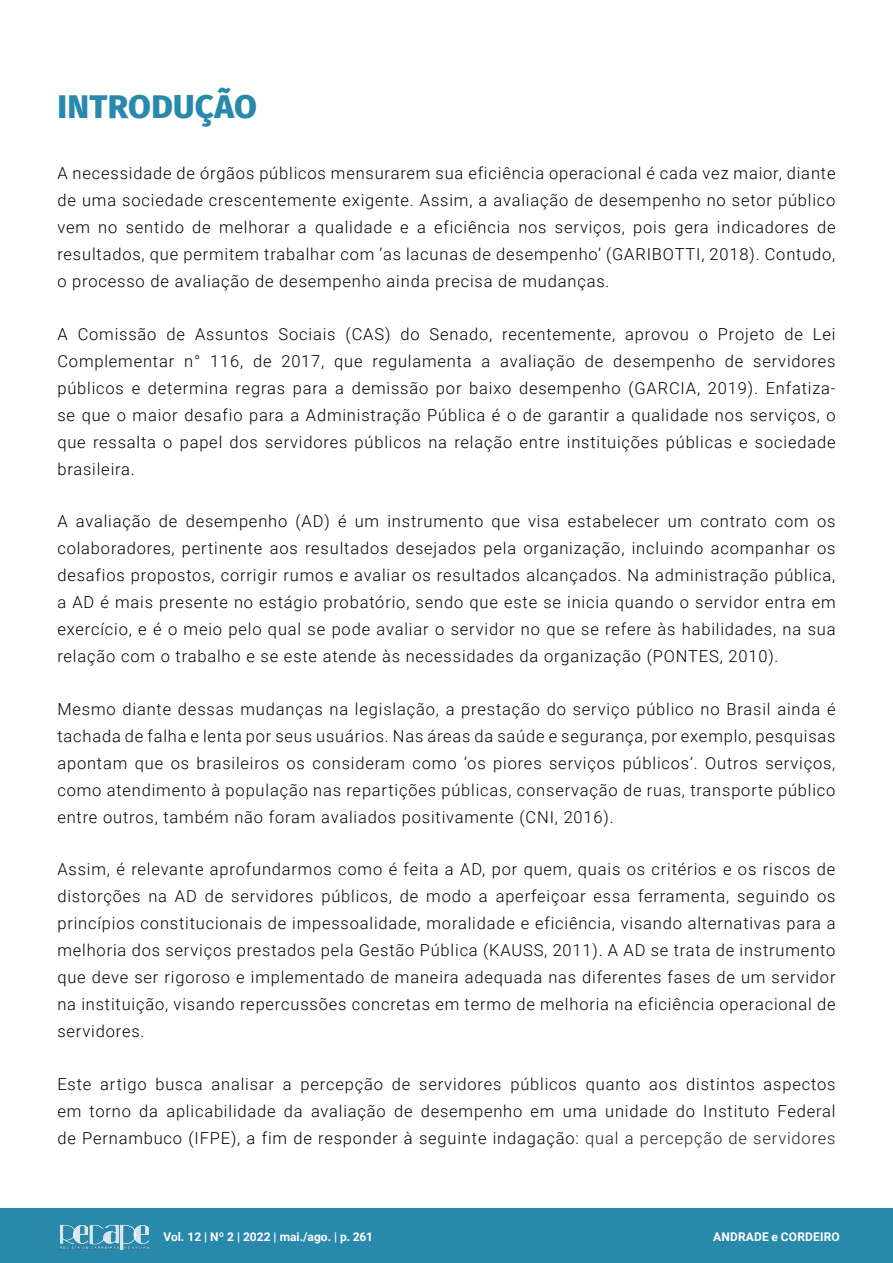
<style>
.page{position:relative;width:893px;height:1263px;background:#fff}
.page>*{position:absolute;margin:0;border:0;box-sizing:border-box;transform-origin:0 0}
.t1{font:800 33px "Fira Sans";letter-spacing:.01em;color:#2889ac}
.t2{font:300 16.5px/27px "Roboto";letter-spacing:.05em;color:#000;text-align:justify}
.t3{font:300 16.5px/27px "Roboto";letter-spacing:.05em;color:#00000a;text-align:justify}
.t4{font:700 12px "Roboto";letter-spacing:.005em;color:#fff}
.s1{color:#00000a}
.s2{color:#231f20}
</style>
<div class="page">
<div style="left:0;top:1209px;width:893px;height:54px;background:#2889ac"></div>
<img style="left:59px;top:1224px;width:90px;height:27px">
<h1 class="t1" style="left:58px;top:78px;width:201px">INTRODUÇÃO</h1>
<p class="t2" style="left:57px;top:159px;width:780px">A necessidade de órgãos públicos mensurarem sua eficiência operacional é cada vez maior, diante de uma sociedade crescentemente exigente. Assim, a avaliação de desempenho no setor público vem no sentido de melhorar a qualidade e a eficiência nos serviços, pois gera indicadores de resultados, que permitem trabalhar com ‘as lacunas de desempenho’ (GARIBOTTI, 2018). Contudo, o processo de avaliação de desempenho ainda precisa de mudanças.</p>
<p class="t2" style="left:57px;top:320px;width:780px">A Comissão de Assuntos Sociais (CAS) do Senado, recentemente, aprovou o Projeto de Lei Complementar n° 116, de 2017, que regulamenta a avaliação de desempenho de servidores públicos e determina regras para a demissão por baixo desempenho (GARCIA, 2019). Enfatiza&shy;se que o maior desafio para a Administração Pública é o de garantir a qualidade nos serviços, o que ressalta o papel dos servidores públicos na relação entre instituições públicas e sociedade brasileira.</p>
<p class="t2" style="left:57px;top:507px;width:780px">A avaliação de desempenho (AD) é um instrumento que visa estabelecer um contrato com os colaboradores, pertinente aos resultados desejados pela organização, incluindo acompanhar os desafios propostos, corrigir rumos e avaliar os resultados alcançados. Na administração pública, a AD é mais presente no estágio probatório, sendo que este se inicia quando o servidor entra em exercício, e <span class="s1">é o meio pelo qual se pode avaliar o servidor no que se refere às habilidades, na sua relação com o trabalho e se este atende às necessidades da organização (PONTES, 2010).</span></p>
<p class="t3" style="left:57px;top:695px;width:780px">Mesmo diante dessas mudanças na legislação, a prestação do serviço público no Brasil ainda é tachada de falha e lenta por seus usuários. Nas áreas da saúde e segurança, por exemplo, pesquisas apontam que os brasileiros os consideram como ‘os piores serviços públicos’. Outros serviços, como atendimento à população nas repartições públicas, conservação de ruas, transporte público entre outros, também não foram avaliados positivamente (CNI, 2016).</p>
<p class="t3" style="left:57px;top:855px;width:780px">Assim, é relevante aprofundarmos como é feita a AD, por quem, quais os critérios e os riscos de distorções na AD de servidores públicos, de modo a aperfeiçoar essa ferramenta, seguindo os princípios constitucionais de impessoalidade, moralidade e eficiência, visando alternativas para a melhoria dos serviços prestados pela Gestão Pública (KAUSS, 2011). A AD se trata de instrumento que deve ser rigoroso e implementado de maneira adequada nas diferentes fases de um servidor na instituição, visando repercussões concretas em termo de melhoria na eficiência operacional de servidores.</p>
<p class="t3" style="left:57px;top:1070px;width:780px">Este artigo busca analisar a percepção de servidores públicos quanto aos distintos aspectos em torno da aplicabilidade da avaliação de desempenho em uma unidade do Instituto Federal de Pernambuco (IFPE), a fim de responder à seguinte indagação: <span class="s2">qual a percepção de servidores</span></p>
<p class="t4" style="left:163px;top:1228px;width:211px">Vol. 12 | Nº 2 | 2022 | mai./ago. | p. 261</p>
<p class="t4" style="left:713px;top:1229px;width:128px">ANDRADE e CORDEIRO</p>
</div>
